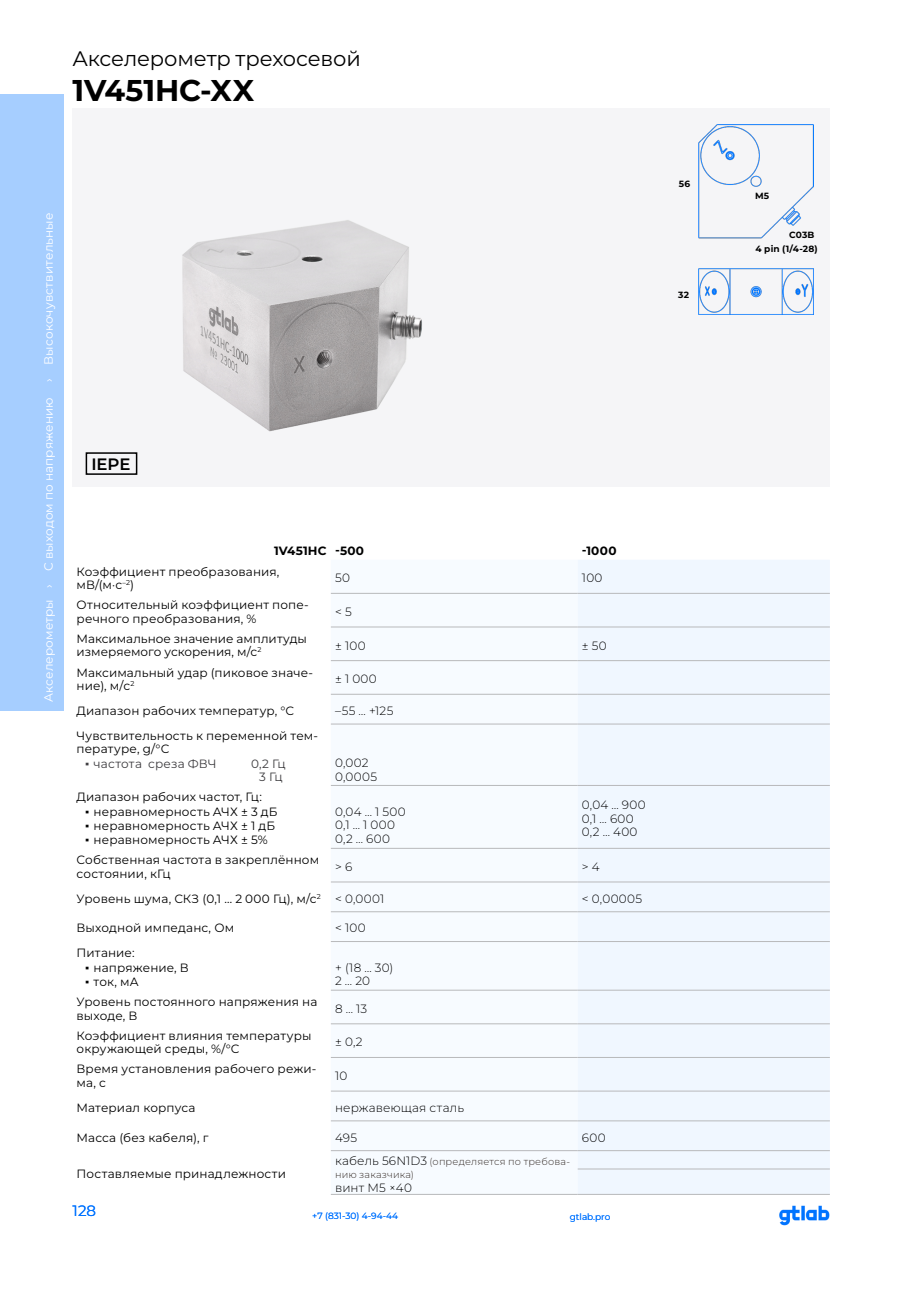
<style>
.page{position:relative;width:915px;height:1306px;background:#fff}
.page>*{position:absolute;margin:0;border:0;box-sizing:border-box;transform-origin:0 0}
.Модель{font:100 30px "Montserrat";color:#000}
.Модель-2{font:100 21px "Montserrat";letter-spacing:-.01em;color:#000}
.Хлебные_крошки_NO{font:100 16.5px "Montserrat";color:#000}
.t1{font:100 15px "Montserrat";color:#0073ff}
.Таблица_0_Левая_коло{font:100 12px/13.5px "Montserrat";letter-spacing:.01em;color:#000}
.Таблица_0_Правые_кол{font:100 12px "Montserrat";letter-spacing:.025em;color:#000}
.Таблица_0_Левая_коло-2{font:100 12px "Montserrat";letter-spacing:.01em;color:#3e3d40}
.Хлебные_крошки_2{font:100 12px "Montserrat";letter-spacing:.005em;color:#fff}
.Хлебные_крошки_3{font:100 12px "Montserrat";letter-spacing:.01em;color:#fff}
.Таблица_0_Header{font:100 12px "Montserrat";letter-spacing:.02em;color:#000}
.Стиль_абзаца_2{font:100 12px "Montserrat";letter-spacing:.01em;color:#fff}
.Хлебные_крошки_NO-2{font:100 12px "Montserrat";color:#fff}
.Таблица_0_Правые_кол-2{font:100 9.75px/13.5px "Montserrat";letter-spacing:.015em;color:#372e2a}
.t2{font:100 9px "Montserrat";color:#0073ff}
.Размер_на_выноске{font:100 9px "Montserrat";letter-spacing:.02em;color:#000}
.s1{font-family:"Times New Roman";font-weight:400}
.s2{font-size:12px;color:#000}
</style>
<div class="page">
<img style="left:779px;top:1205px;width:51px;height:21px">
<div style="left:0;top:94px;width:64px;height:616px;background:#a6ceff"></div>
<img style="left:85px;top:124px;width:729px;height:351px">
<svg style="left:331px;top:592px;width:246px;height:602px"></svg>
<div style="left:577px;top:560px;width:252px;height:634px;background:#f0f7ff"></div>
<hr style="left:331px;top:593px;width:246px;height:1px;background:#b8b9bb">
<hr style="left:577px;top:593px;width:252px;height:1px;background:#b8b9bb">
<hr style="left:331px;top:626px;width:246px;height:1px;background:#b8b9bb">
<hr style="left:577px;top:626px;width:252px;height:1px;background:#b8b9bb">
<hr style="left:331px;top:660px;width:246px;height:1px;background:#b8b9bb">
<hr style="left:577px;top:660px;width:252px;height:1px;background:#b8b9bb">
<hr style="left:331px;top:694px;width:246px;height:1px;background:#b8b9bb">
<hr style="left:577px;top:694px;width:252px;height:1px;background:#b8b9bb">
<hr style="left:331px;top:723px;width:246px;height:1px;background:#b8b9bb">
<hr style="left:577px;top:723px;width:252px;height:1px;background:#b8b9bb">
<hr style="left:331px;top:881px;width:246px;height:1px;background:#b8b9bb">
<hr style="left:577px;top:881px;width:252px;height:1px;background:#b8b9bb">
<hr style="left:331px;top:911px;width:246px;height:1px;background:#b8b9bb">
<hr style="left:577px;top:911px;width:252px;height:1px;background:#b8b9bb">
<hr style="left:331px;top:941px;width:246px;height:1px;background:#b8b9bb">
<hr style="left:577px;top:941px;width:252px;height:1px;background:#b8b9bb">
<hr style="left:331px;top:989px;width:246px;height:1px;background:#b8b9bb">
<hr style="left:577px;top:989px;width:252px;height:1px;background:#b8b9bb">
<hr style="left:331px;top:1023px;width:246px;height:1px;background:#b8b9bb">
<hr style="left:577px;top:1023px;width:252px;height:1px;background:#b8b9bb">
<hr style="left:331px;top:1057px;width:246px;height:1px;background:#b8b9bb">
<hr style="left:577px;top:1057px;width:252px;height:1px;background:#b8b9bb">
<hr style="left:331px;top:1090px;width:246px;height:1px;background:#b8b9bb">
<hr style="left:577px;top:1090px;width:252px;height:1px;background:#b8b9bb">
<hr style="left:331px;top:1120px;width:246px;height:1px;background:#b8b9bb">
<hr style="left:577px;top:1120px;width:252px;height:1px;background:#b8b9bb">
<hr style="left:331px;top:1150px;width:246px;height:1px;background:#b8b9bb">
<hr style="left:577px;top:1150px;width:252px;height:1px;background:#b8b9bb">
<hr style="left:577px;top:1168px;width:252px;height:1px;background:#b8b9bb">
<hr style="left:331px;top:1194px;width:246px;height:1px;background:#b8b9bb">
<hr style="left:577px;top:1194px;width:252px;height:1px;background:#b8b9bb">
<hr style="left:331px;top:785px;width:246px;height:1px;background:#b8b9bb">
<hr style="left:331px;top:848px;width:246px;height:1px;background:#b8b9bb">
<hr style="left:577px;top:785px;width:252px;height:1px;background:#b8b9bb">
<hr style="left:577px;top:848px;width:252px;height:1px;background:#b8b9bb">
<img style="left:698px;top:124px;width:114px;height:191px">
<div style="left:86px;top:452px;width:51px;height:23px;border:2px solid #000"></div>
<p class="Модель-2" style="left:72px;top:44px;width:290px">Акселерометр трехосевой</p>
<p class="Модель" style="left:72px;top:71px;width:183px">1V451HC-XX</p>
<p class="Хлебные_крошки_3" style="left:41px;top:364px;width:153px;rotate:-90deg">Высокочувствительные</p>
<p class="Хлебные_крошки_NO-2" style="left:41px;top:382px;width:5px;rotate:-90deg">›</p>
<p class="Хлебные_крошки_2" style="left:41px;top:571px;width:175px;rotate:-90deg">С выходом по напряжению</p>
<p class="Хлебные_крошки_NO-2" style="left:41px;top:588px;width:5px;rotate:-90deg">›</p>
<p class="Стиль_абзаца_2" style="left:41px;top:702px;width:104px;rotate:-90deg">Акселерометры</p>
<p class="Хлебные_крошки_NO" style="left:91px;top:453px;width:40px">IEPE</p>
<p class="Таблица_0_Header" style="left:274px;top:543px;width:54px">1V451HC</p>
<p class="Таблица_0_Header" style="left:335px;top:543px;width:30px">-500</p>
<p class="Таблица_0_Header" style="left:581px;top:543px;width:36px">-1000</p>
<p class="Таблица_0_Левая_коло" style="left:77px;top:564px;width:204px">Коэффициент преобразования,</p>
<p class="Таблица_0_Левая_коло" style="left:77px;top:577px;width:59px">мВ/(м·с<sup>–2</sup>)</p>
<p class="Таблица_0_Правые_кол" style="left:335px;top:570px;width:16px">50</p>
<p class="Таблица_0_Правые_кол" style="left:581px;top:570px;width:22px">100</p>
<p class="Таблица_0_Левая_коло" style="left:77px;top:598px;width:234px">Относительный коэффициент попе&shy;речного преобразования, %</p>
<p class="Таблица_0_Правые_кол" style="left:335px;top:603px;width:18px">&lt; 5</p>
<p class="Таблица_0_Левая_коло" style="left:77px;top:631px;width:232px">Максимальное значение амплитуды измеряемого ускорения, м/с<sup>2</sup></p>
<p class="Таблица_0_Правые_кол" style="left:335px;top:637px;width:32px">± 100</p>
<p class="Таблица_0_Правые_кол" style="left:581px;top:637px;width:26px">± 50</p>
<p class="Таблица_0_Левая_коло" style="left:77px;top:665px;width:238px">Максимальный удар (пиковое значе&shy;ние), м/с<sup>2</sup></p>
<p class="Таблица_0_Правые_кол" style="left:335px;top:671px;width:43px">± 1 000</p>
<p class="Таблица_0_Левая_коло" style="left:77px;top:703px;width:219px">Диапазон рабочих температур, °С</p>
<p class="Таблица_0_Правые_кол" style="left:335px;top:702px;width:60px">–55 … +125</p>
<p class="Таблица_0_Левая_коло" style="left:77px;top:728px;width:243px">Чувствительность к переменной тем&shy;пературе, g/°С</p>
<p class="Таблица_0_Левая_коло-2" style="left:85px;top:755px;width:133px"><span class="s1">▪</span> частота среза ФВЧ</p>
<p class="Таблица_0_Левая_коло-2" style="left:251px;top:755px;width:36px">0,2 Гц</p>
<p class="Таблица_0_Левая_коло-2" style="left:259px;top:769px;width:25px">3 Гц</p>
<p class="Таблица_0_Правые_кол" style="left:335px;top:755px;width:35px">0,002</p>
<p class="Таблица_0_Правые_кол" style="left:335px;top:768px;width:43px">0,0005</p>
<p class="Таблица_0_Левая_коло" style="left:77px;top:790px;width:187px">Диапазон рабочих частот, Гц:</p>
<p class="Таблица_0_Левая_коло" style="left:85px;top:804px;width:194px"><span class="s1">▪</span> неравномерность АЧХ ± 3 дБ</p>
<p class="Таблица_0_Левая_коло" style="left:85px;top:818px;width:191px"><span class="s1">▪</span> неравномерность АЧХ ± 1 дБ</p>
<p class="Таблица_0_Левая_коло" style="left:85px;top:832px;width:184px"><span class="s1">▪</span> неравномерность АЧХ ± 5%</p>
<p class="Таблица_0_Правые_кол" style="left:335px;top:803px;width:72px">0,04 … 1 500</p>
<p class="Таблица_0_Правые_кол" style="left:335px;top:817px;width:61px">0,1 … 1 000</p>
<p class="Таблица_0_Правые_кол" style="left:335px;top:830px;width:56px">0,2 … 600</p>
<p class="Таблица_0_Правые_кол" style="left:581px;top:797px;width:65px">0,04 … 900</p>
<p class="Таблица_0_Правые_кол" style="left:581px;top:810px;width:53px">0,1 … 600</p>
<p class="Таблица_0_Правые_кол" style="left:581px;top:824px;width:57px">0,2 … 400</p>
<p class="Таблица_0_Левая_коло" style="left:77px;top:852px;width:244px">Собственная частота в закреплённом состоянии, кГц</p>
<p class="Таблица_0_Правые_кол" style="left:335px;top:858px;width:19px">&gt; 6</p>
<p class="Таблица_0_Правые_кол" style="left:581px;top:858px;width:19px">&gt; 4</p>
<p class="Таблица_0_Левая_коло" style="left:77px;top:891px;width:246px">Уровень шума, СКЗ (0,1 … 2 000 Гц), м/с<sup>2</sup></p>
<p class="Таблица_0_Правые_кол" style="left:335px;top:890px;width:51px">&lt; 0,0001</p>
<p class="Таблица_0_Правые_кол" style="left:581px;top:890px;width:62px">&lt; 0,00005</p>
<p class="Таблица_0_Левая_коло" style="left:77px;top:921px;width:159px">Выходной импеданс, Ом</p>
<p class="Таблица_0_Правые_кол" style="left:335px;top:920px;width:32px">&lt; 100</p>
<p class="Таблица_0_Левая_коло" style="left:77px;top:946px;width:59px">Питание:</p>
<p class="Таблица_0_Левая_коло" style="left:85px;top:960px;width:105px"><span class="s1">▪</span> напряжение, В</p>
<p class="Таблица_0_Левая_коло" style="left:85px;top:974px;width:55px"><span class="s1">▪</span> ток, мА</p>
<p class="Таблица_0_Правые_кол" style="left:335px;top:959px;width:60px">+ (18 … 30)</p>
<p class="Таблица_0_Правые_кол" style="left:335px;top:972px;width:36px">2 … 20</p>
<p class="Таблица_0_Левая_коло" style="left:77px;top:994px;width:242px">Уровень постоянного напряжения на выходе, В</p>
<p class="Таблица_0_Правые_кол" style="left:335px;top:1000px;width:34px">8 … 13</p>
<p class="Таблица_0_Левая_коло" style="left:77px;top:1028px;width:236px">Коэффициент влияния температуры окружающей среды, %/°С</p>
<p class="Таблица_0_Правые_кол" style="left:335px;top:1034px;width:29px">± 0,2</p>
<p class="Таблица_0_Левая_коло" style="left:77px;top:1061px;width:241px">Время установления рабочего режи&shy;ма, с</p>
<p class="Таблица_0_Правые_кол" style="left:335px;top:1067px;width:14px">10</p>
<p class="Таблица_0_Левая_коло" style="left:77px;top:1100px;width:120px">Материал корпуса</p>
<p class="Таблица_0_Правые_кол" style="left:335px;top:1099px;width:130px">нержавеющая сталь</p>
<p class="Таблица_0_Левая_коло" style="left:77px;top:1130px;width:133px">Масса (без кабеля), г</p>
<p class="Таблица_0_Правые_кол" style="left:335px;top:1129px;width:24px">495</p>
<p class="Таблица_0_Правые_кол" style="left:581px;top:1129px;width:25px">600</p>
<p class="Таблица_0_Левая_коло" style="left:77px;top:1166px;width:211px">Поставляемые принадлежности</p>
<p class="Таблица_0_Правые_кол-2" style="left:335px;top:1154px;width:236px"><span class="s2">кабель 56N1D3</span> (определяется по требова&shy;нию заказчика)</p>
<p class="Таблица_0_Правые_кол" style="left:335px;top:1179px;width:78px">винт М5 ×40</p>
<p class="t1" style="left:73px;top:1201px;width:25px">128</p>
<p class="t2" style="left:312px;top:1210px;width:87px">+7 (831-30) 4-94-44</p>
<p class="t2" style="left:569px;top:1210px;width:42px">gtlab.pro</p>
<p class="Размер_на_выноске" style="left:678px;top:177px;width:13px">56</p>
<p class="Размер_на_выноске" style="left:678px;top:289px;width:12px">32</p>
<p class="Размер_на_выноске" style="left:754px;top:190px;width:16px">M5</p>
<p class="Размер_на_выноске" style="left:788px;top:229px;width:27px">C03B</p>
<p class="Размер_на_выноске" style="left:755px;top:242px;width:64px">4 pin (1/4-28)</p>
</div>
